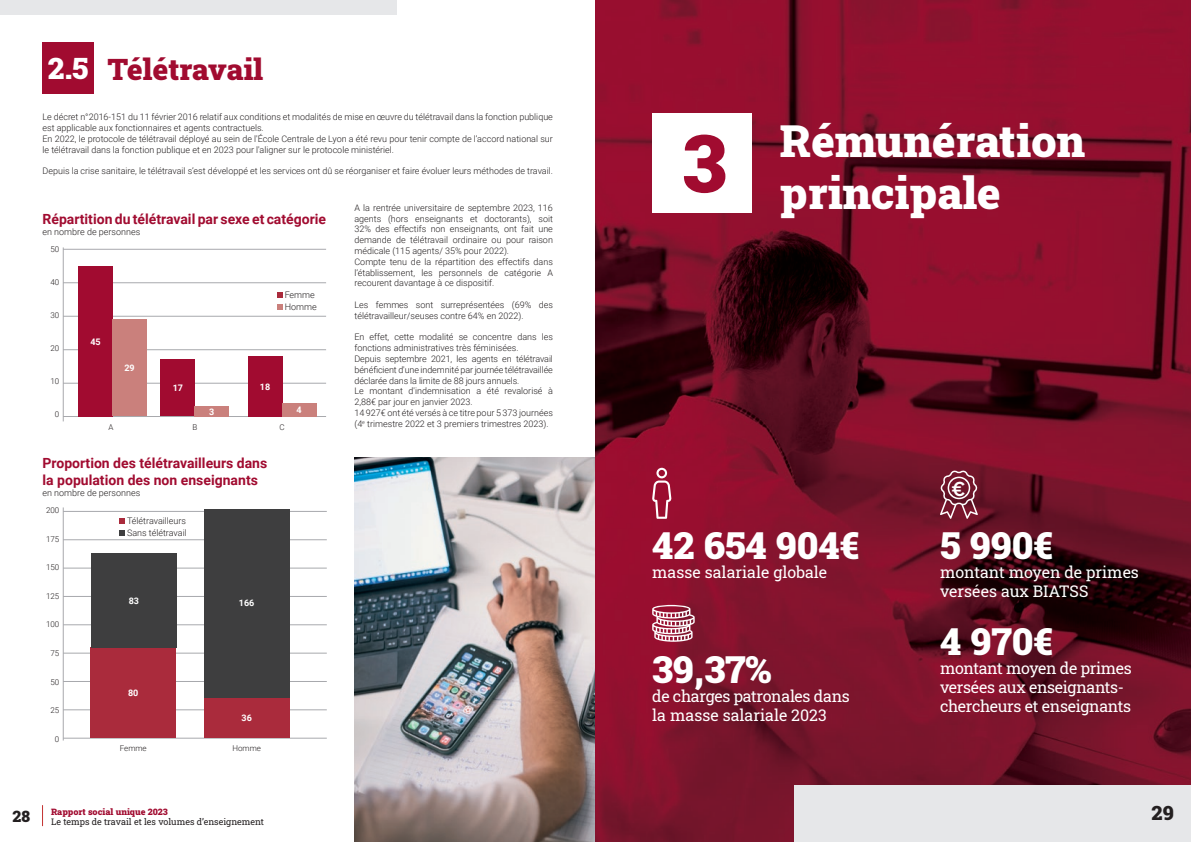
<style>
.page{position:relative;width:1191px;height:842px;background:#fff}
.page>*{position:absolute;margin:0;border:0;box-sizing:border-box;transform-origin:0 0}
.t1{font:900 45px/52px "Roboto Slab";color:#fff}
.t2{font:900 38px "Roboto Slab";color:#fff}
.t3{font:900 30px "Roboto Slab";color:#a10b30}
.t4{font:500 20.2px "Gotham";color:#fff}
.t5{font:900 20px "Roboto Slab";color:#231f20}
.t6{font:16px/19.2px "Roboto Slab";letter-spacing:-.02em;color:#fff}
.t7{font:16px/19.2px "Roboto Slab";color:#fff}
.t8{font:900 16px "Roboto Slab";color:#231f20}
.t9{font:700 14px/16.8px "Roboto";color:#a10b30}
.t10{font:300 9px/10.8px "Roboto";color:#231f20}
.t11{font:9px "Roboto Slab";color:#231f20}
.t12{font:900 9px "Roboto Slab";color:#a10b30}
.t13{font:700 9px "Roboto";color:#fff}
.t14{font:300 8px "Roboto";color:#231f20}
.s1{color:#fff}
</style>
<div class="page">
<hr style="left:63px;top:624px;width:264px;height:1px;background:#a8a9ad">
<hr style="left:63px;top:681px;width:264px;height:1px;background:#a8a9ad">
<hr style="left:63px;top:568px;width:264px;height:1px;background:#a8a9ad">
<hr style="left:63px;top:738px;width:264px;height:1px;background:#a8a9ad">
<hr style="left:63px;top:511px;width:264px;height:1px;background:#a8a9ad">
<hr style="left:63px;top:596px;width:264px;height:1px;background:#a8a9ad">
<hr style="left:63px;top:653px;width:264px;height:1px;background:#a8a9ad">
<hr style="left:63px;top:539px;width:264px;height:1px;background:#a8a9ad">
<hr style="left:63px;top:709px;width:264px;height:1px;background:#a8a9ad">
<div style="left:0;top:0;width:397px;height:14px;background:#e6e7e9"></div>
<svg style="left:42px;top:805px;width:1px;height:21px"></svg>
<div style="left:43px;top:43px;width:51px;height:51px;background:#a10b30"></div>
<hr style="left:63px;top:349px;width:263px;height:1px;background:#a8a9ad">
<hr style="left:63px;top:383px;width:263px;height:1px;background:#a8a9ad">
<hr style="left:63px;top:316px;width:263px;height:1px;background:#a8a9ad">
<hr style="left:63px;top:282px;width:263px;height:1px;background:#a8a9ad">
<hr style="left:63px;top:247px;width:1px;height:174px;background:#a8a9ad">
<hr style="left:63px;top:416px;width:263px;height:1px;background:#a8a9ad">
<div style="left:79px;top:266px;width:34px;height:150px;background:#a10b30"></div>
<hr style="left:63px;top:249px;width:263px;height:1px;background:#a8a9ad">
<div style="left:113px;top:320px;width:34px;height:96px;background:#ca807c"></div>
<div style="left:161px;top:360px;width:34px;height:56px;background:#a10b30"></div>
<div style="left:195px;top:406px;width:34px;height:10px;background:#ca807c"></div>
<svg style="left:277px;top:292px;width:5px;height:6px"></svg>
<svg style="left:277px;top:304px;width:5px;height:6px"></svg>
<div style="left:248px;top:356px;width:34px;height:60px;background:#a10b30"></div>
<div style="left:282px;top:403px;width:34px;height:13px;background:#ca807c"></div>
<img style="left:354px;top:458px;width:241px;height:384px">
<img style="left:595px;top:0;width:596px;height:842px">
<div style="left:652px;top:113px;width:99px;height:100px;background:#fff"></div>
<div style="left:794px;top:785px;width:397px;height:57px;background:#e6e7e9"></div>
<svg style="left:652px;top:605px;width:42px;height:37px"></svg>
<svg style="left:652px;top:468px;width:19px;height:51px"></svg>
<svg style="left:940px;top:470px;width:37px;height:49px"></svg>
<hr style="left:63px;top:507px;width:1px;height:233px;background:#a8a9ad">
<div style="left:91px;top:647px;width:85px;height:91px;background:#aa2b3c"></div>
<div style="left:91px;top:553px;width:85px;height:94px;background:#3e3e3f"></div>
<svg style="left:119px;top:518px;width:6px;height:6px"></svg>
<svg style="left:119px;top:530px;width:6px;height:6px"></svg>
<div style="left:204px;top:697px;width:85px;height:41px;background:#aa2b3c"></div>
<div style="left:204px;top:509px;width:85px;height:188px;background:#3e3e3f"></div>
<h3 class="t3" style="left:48px;top:48px;width:217px"><span class="s1">2.5</span> Télétravail</h3>
<p class="t10" style="left:43px;top:111px;width:512px">Le décret n°2016-151 du 11 février 2016 relatif aux conditions et modalités de mise en œuvre du télétravail dans la fonction publique est applicable aux fonctionnaires et agents contractuels.<br>En 2022, le protocole de télétravail déployé au sein de l'École Centrale de Lyon a été revu pour tenir compte de l’accord national sur le télétravail dans la fonction publique et en 2023 pour l'aligner sur le protocole ministériel.</p>
<p class="t10" style="left:43px;top:165px;width:512px">Depuis la crise sanitaire, le télétravail s’est développé et les services ont dû se réorganiser et faire évoluer leurs méthodes de travail.</p>
<p class="t10" style="left:354px;top:202px;width:200px">A la rentrée universitaire de septembre 2023, 116 agents (hors enseignants et doctorants), soit 32% des effectifs non enseignants, ont fait une demande de télétravail ordinaire ou pour raison médicale (115 agents/ 35% pour 2022).<br>Compte tenu de la répartition des effectifs dans l’établissement, les personnels de catégorie A recourent davantage à ce dispositif.</p>
<p class="t10" style="left:354px;top:299px;width:200px">Les femmes sont surreprésentées (69% des télétravailleur/seuses contre 64% en 2022).</p>
<p class="t10" style="left:354px;top:332px;width:200px">En effet, cette modalité se concentre dans les fonctions administratives très féminisées.<br>Depuis septembre 2021, les agents en télétravail bénéficient d'une indemnité par journée télétravaillée déclarée dans la limite de 88 jours annuels.<br>Le montant d'indemnisation a été revalorisé à 2,88€ par jour en janvier 2023.<br>14 927€ ont été versés à ce titre pour 5 373 journées (4<sup>e</sup> trimestre 2022 et 3 premiers trimestres 2023).</p>
<h3 class="t9" style="left:43px;top:210px;width:285px">Répartition du télétravail par sexe et catégorie</h3>
<p class="t10" style="left:43px;top:226px;width:99px">en nombre de personnes</p>
<p class="t14" style="left:50px;top:244px;width:10px">50</p>
<p class="t14" style="left:50px;top:277px;width:10px">40</p>
<p class="t14" style="left:50px;top:310px;width:10px">30</p>
<p class="t14" style="left:50px;top:343px;width:10px">20</p>
<p class="t14" style="left:50px;top:376px;width:10px">10</p>
<p class="t14" style="left:55px;top:409px;width:6px">0</p>
<p class="t14" style="left:108px;top:421px;width:6px">A</p>
<p class="t10" style="left:285px;top:288px;width:34px;line-height:12px">Femme<br>Homme</p>
<p class="t13" style="left:90px;top:335px;width:12px">45</p>
<p class="t13" style="left:124px;top:362px;width:12px">29</p>
<p class="t13" style="left:260px;top:380px;width:12px">18</p>
<p class="t13" style="left:173px;top:382px;width:12px">17</p>
<p class="t13" style="left:296px;top:403px;width:7px">4</p>
<p class="t13" style="left:209px;top:405px;width:7px">3</p>
<p class="t14" style="left:279px;top:421px;width:7px">C</p>
<p class="t14" style="left:192px;top:421px;width:6px">B</p>
<h3 class="t9" style="left:43px;top:454px;width:226px">Proportion des télétravailleurs dans la population des non enseignants</h3>
<p class="t10" style="left:43px;top:487px;width:99px">en nombre de personnes</p>
<p class="t14" style="left:46px;top:505px;width:15px">200</p>
<p class="t14" style="left:46px;top:533px;width:15px">175</p>
<p class="t14" style="left:46px;top:562px;width:15px">150</p>
<p class="t14" style="left:46px;top:590px;width:15px">125</p>
<p class="t14" style="left:46px;top:619px;width:15px">100</p>
<p class="t14" style="left:50px;top:647px;width:10px">75</p>
<p class="t14" style="left:50px;top:676px;width:10px">50</p>
<p class="t14" style="left:50px;top:704px;width:10px">25</p>
<p class="t14" style="left:55px;top:733px;width:6px">0</p>
<p class="t14" style="left:120px;top:743px;width:28px">Femme</p>
<p class="t10" style="left:127px;top:514px;width:61px;line-height:12px">Télétravailleurs<br>Sans télétravail</p>
<p class="t13" style="left:129px;top:594px;width:12px">83</p>
<p class="t13" style="left:239px;top:597px;width:17px">166</p>
<p class="t13" style="left:128px;top:686px;width:12px">80</p>
<p class="t13" style="left:241px;top:711px;width:12px">36</p>
<p class="t14" style="left:232px;top:743px;width:30px">Homme</p>
<h1 class="t1" style="left:682px;top:113px;width:404px;text-indent:98px">Rémunération<br><sup>3</sup> principale</h1>
<h2 class="t2" style="left:652px;top:519px;width:209px">42 654 904€</h2>
<h3 class="t7" style="left:652px;top:562px;width:176px">masse salariale globale</h3>
<h2 class="t2" style="left:652px;top:643px;width:121px">39,37%</h2>
<h3 class="t6" style="left:652px;top:686px;width:199px">de charges patronales dans la masse salariale 2023</h3>
<h3 class="t4" style="left:951px;top:475px;width:16px">€</h3>
<h2 class="t2" style="left:940px;top:519px;width:115px">5 990€</h2>
<h3 class="t7" style="left:940px;top:562px;width:200px">montant moyen de primes versées aux BIATSS</h3>
<h2 class="t2" style="left:940px;top:615px;width:115px">4 970€</h2>
<h3 class="t6" style="left:940px;top:658px;width:193px">montant moyen de primes versées aux enseignants&shy;chercheurs et enseignants</h3>
<h3 class="t5" style="left:1151px;top:799px;width:24px">29</h3>
<p class="t12" style="left:51px;top:805px;width:118px">Rapport social unique 2023</p>
<p class="t11" style="left:51px;top:816px;width:214px">Le temps de travail et les volumes d’enseignement</p>
<h3 class="t8" style="left:12px;top:805px;width:19px">28</h3>
<h3 class="t8" style="left:1160px;top:805px;width:19px">29</h3>
</div>
